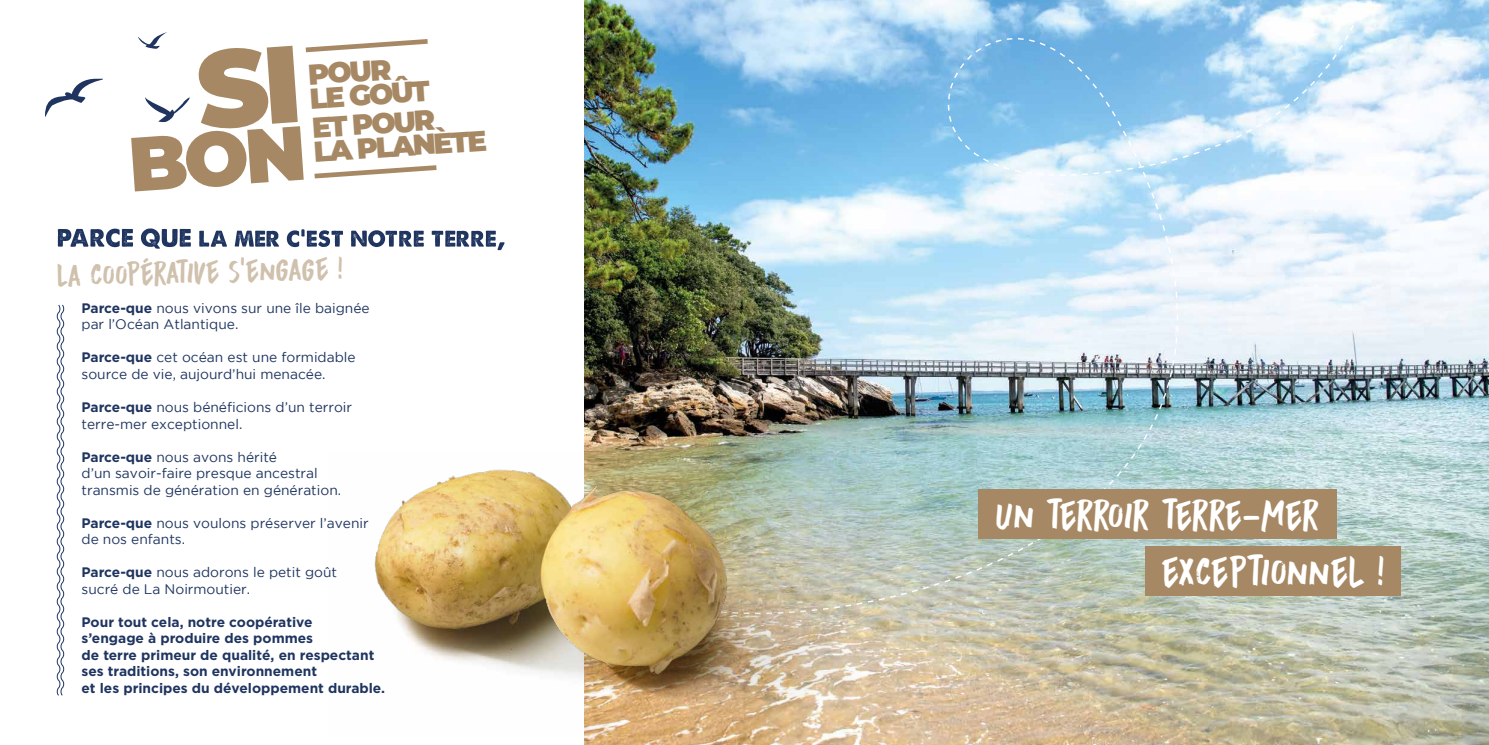
<style>
.page{position:relative;width:1489px;height:745px;background:#fff}
.page>*{position:absolute;margin:0;border:0;box-sizing:border-box;transform-origin:0 0}
.t1{font:41.25px "DK Buntaro";color:#fff}
.t2{font:40px "DK Buntaro";letter-spacing:-.03em;color:#fff}
.t3{font:31.25px "DK Buntaro";color:#d0c1ad}
.t4{font:900 28.75px/24.1px "Montserrat";color:#a68964}
.t5{font:13.75px/16.5px "Gotham";color:#1f3560}
.t6{font:700 13.75px/16.5px "Gotham";color:#1f3560}
.s1{font-weight:700}
</style>
<div class="page">
<img style="left:585px;top:0;width:903px;height:744px">
<svg style="left:56px;top:304px;width:9px;height:392px"></svg>
<svg style="left:891px;top:609px;width:446px;height:28px;background:#c4c6b2"></svg>
<svg style="left:1377px;top:0;width:21px;height:174px"></svg>
<img style="left:606px;top:0;width:771px;height:609px">
<img style="left:374px;top:450px;width:517px;height:287px">
<svg style="left:45px;top:78px;width:58px;height:39px"></svg>
<svg style="left:58px;top:228px;width:446px;height:22px"></svg>
<div style="left:978px;top:489px;width:358px;height:50px;background:#a68964"></div>
<div style="left:1144px;top:546px;width:256px;height:49px;background:#a68964"></div>
<svg style="left:131px;top:32px;width:305px;height:159px"></svg>
<h3 class="t4" style="left:307px;top:61px;width:122px;rotate:-4deg">POUR<br>LE GOÛT</h3>
<h3 class="t4" style="left:311px;top:114px;width:175px;rotate:-4deg">ET POUR<br>LA PLANÈTE</h3>
<h3 class="t3" style="left:57px;top:255px;width:288px;rotate:-1deg">LA COOPÉRATIVE S’ENGAGE !</h3>
<p class="t5" style="left:81px;top:299px;width:289px"><span class="s1">Parce-que</span> nous vivons sur une île baignée par l’Océan Atlantique.</p>
<p class="t5" style="left:81px;top:349px;width:275px"><span class="s1">Parce-que</span> cet océan est une formidable source de vie, aujourd’hui menacée.</p>
<p class="t5" style="left:81px;top:398px;width:272px"><span class="s1">Parce-que</span> nous bénéficions d’un terroir terre-mer exceptionnel.</p>
<p class="t5" style="left:81px;top:448px;width:261px"><span class="s1">Parce-que</span> nous avons hérité<br>d’un savoir-faire presque ancestral transmis de génération en génération.</p>
<p class="t5" style="left:81px;top:514px;width:289px"><span class="s1">Parce-que</span> nous voulons préserver l’avenir de nos enfants.</p>
<p class="t5" style="left:81px;top:563px;width:257px"><span class="s1">Parce-que</span> nous adorons le petit goût sucré de La Noirmoutier.</p>
<p class="t6" style="left:81px;top:613px;width:305px">Pour tout cela, notre coopérative<br>s’engage à produire des pommes<br>de terre primeur de qualité, en respectant ses traditions, son environnement<br>et les principes du développement durable.</p>
<h2 class="t2" style="left:995px;top:489px;width:325px">UN TERROIR TERRE-MER</h2>
<h1 class="t1" style="left:1160px;top:545px;width:225px">EXCEPTIONNEL !</h1>
</div>
